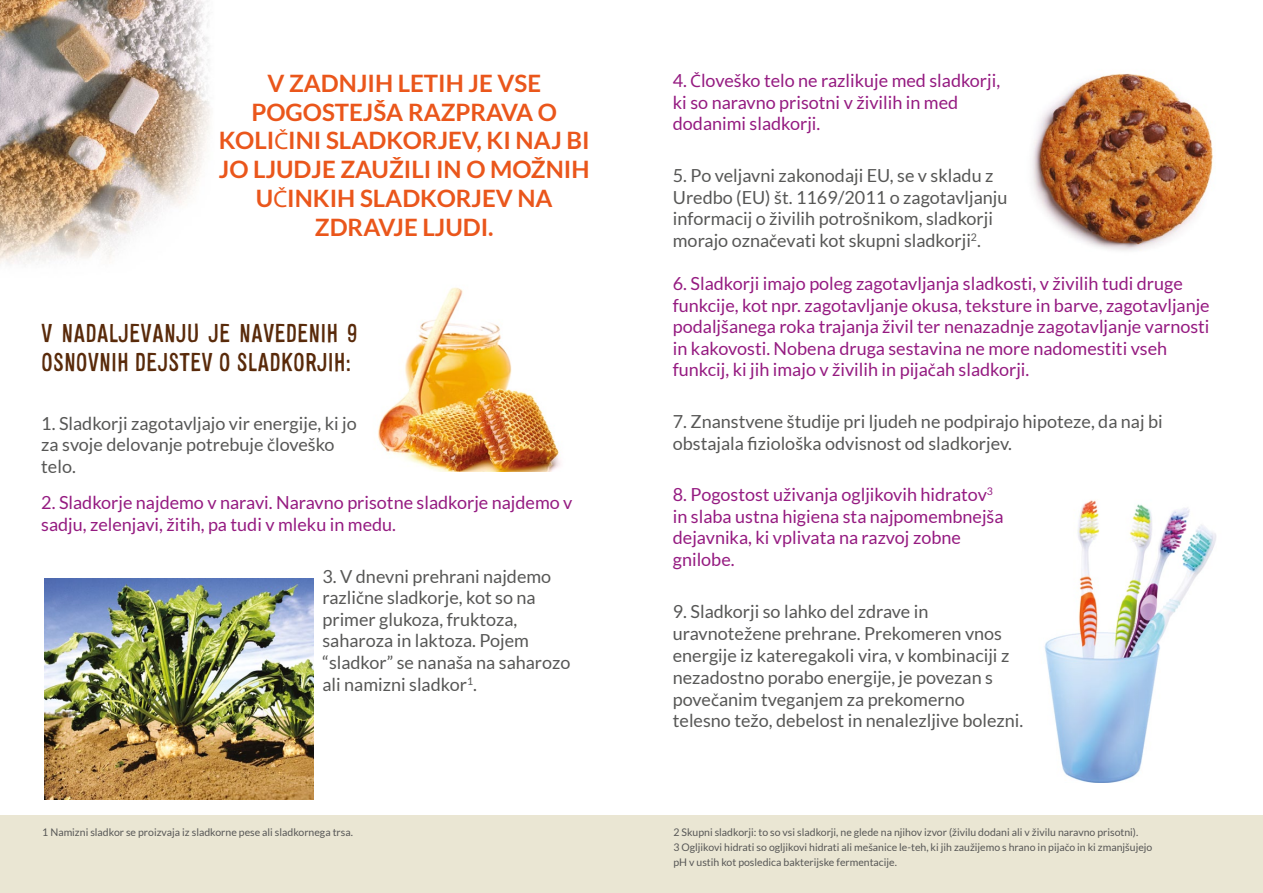
<style>
.page{position:relative;width:1263px;height:893px;background:#fff}
.page>*{position:absolute;margin:0;border:0;box-sizing:border-box;transform-origin:0 0}
.t1{font:700 24px/28.8px "Lato";color:#ea561b;text-align:center}
.t2{font:24px/28.8px "Alsina Ultrajada";color:#592a0a}
.t3{font:18px/21.6px "Lato";color:#575756}
.t4{font:18px/21.6px "Lato";color:#951b81}
.t5{font:10.5px/15px "Lato";color:#575756}
.s1{font-family:"Myriad Pro";font-weight:400}
.s2{font-family:"Myriad Pro"}
</style>
<div class="page">
<img style="left:378px;top:287px;width:182px;height:184px">
<img style="left:1044px;top:500px;width:172px;height:282px">
<img style="left:1032px;top:73px;width:181px;height:178px">
<img style="left:0;top:0;width:210px;height:265px">
<img style="left:44px;top:578px;width:269px;height:222px">
<div style="left:0;top:816px;width:1263px;height:77px;background:#eae6d3"></div>
<h1 class="t1" style="left:219px;top:68px;width:372px">V ZADNJIH LETIH JE VSE<br>POGOSTEJŠA RAZPRAVA O<br>KOLI<span class="s1">Č</span>INI SLADKORJEV, KI NAJ BI<br>JO LJUDJE ZAUŽILI IN O MOŽNIH<br>U<span class="s1">Č</span>INKIH SLADKORJEV NA<br>ZDRAVJE LJUDI.</h1>
<h1 class="t2" style="left:41px;top:318px;width:318px">V NADALJEVANJU JE NAVEDENIH 9<br>OSNOVNIH DEJSTEV O SLADKORJIH:</h1>
<p class="t3" style="left:41px;top:412px;width:317px">1. Sladkorji zagotavljajo vir energije, ki jo za svoje delovanje potrebuje <span class="s2">č</span>loveško telo.</p>
<p class="t4" style="left:41px;top:492px;width:533px">2. Sladkorje najdemo v naravi. Naravno prisotne sladkorje najdemo v sadju, zelenjavi, žitih, pa tudi v mleku in medu.</p>
<p class="t3" style="left:322px;top:565px;width:250px">3. V dnevni prehrani najdemo razli<span class="s2">č</span>ne sladkorje, kot so na primer glukoza, fruktoza, saharoza in laktoza. Pojem “sladkor” se nanaša na saharozo ali namizni sladkor<sup>1</sup>.</p>
<p class="t4" style="left:673px;top:70px;width:329px">4. <span class="s2">Č</span>loveško telo ne razlikuje med sladkorji, ki so naravno prisotni v živilih in med dodanimi sladkorji.</p>
<p class="t3" style="left:673px;top:165px;width:336px">5. Po veljavni zakonodaji EU, se v skladu z Uredbo (EU) št. 1169/2011 o zagotavljanju informacij o živilih potrošnikom, sladkorji morajo ozna<span class="s2">č</span>evati kot skupni sladkorji<sup>2</sup>.</p>
<p class="t4" style="left:673px;top:272px;width:538px">6. Sladkorji imajo poleg zagotavljanja sladkosti, v živilih tudi druge funkcije, kot npr. zagotavljanje okusa, teksture in barve, zagotavljanje podaljšanega roka trajanja živil ter nenazadnje zagotavljanje varnosti in kakovosti. Nobena druga sestavina ne more nadomestiti vseh funkcij, ki jih imajo v živilih in pija<span class="s2">č</span>ah sladkorji.</p>
<p class="t3" style="left:673px;top:411px;width:491px">7. Znanstvene študije pri ljudeh ne podpirajo hipoteze, da naj bi obstajala fiziološka odvisnost od sladkorjev.</p>
<p class="t4" style="left:673px;top:484px;width:332px">8. Pogostost uživanja ogljikovih hidratov<sup>3 </sup>in slaba ustna higiena sta najpomembnejša dejavnika, ki vplivata na razvoj zobne gnilobe.</p>
<p class="t3" style="left:673px;top:600px;width:352px">9. Sladkorji so lahko del zdrave in uravnotežene prehrane. Prekomeren vnos energije iz kateregakoli vira, v kombinaciji z nezadostno porabo energije, je povezan s pove<span class="s2">č</span>anim tveganjem za prekomerno telesno težo, debelost in nenalezljive bolezni.</p>
<p class="t5" style="left:42px;top:824px;width:312px">1 Namizni sladkor se proizvaja iz sladkorne pese ali sladkornega trsa.</p>
<p class="t5" style="left:673px;top:824px;width:480px">2 Skupni sladkorji: to so vsi sladkorji, ne glede na njihov izvor (živilu dodani ali v živilu naravno prisotni).<br>3 Ogljikovi hidrati so ogljikovi hidrati ali mešanice le-teh, ki jih zaužijemo s hrano in pija<span class="s2">č</span>o in ki zmanjšujejo pH v ustih kot posledica bakterijske fermentacije.</p>
</div>
